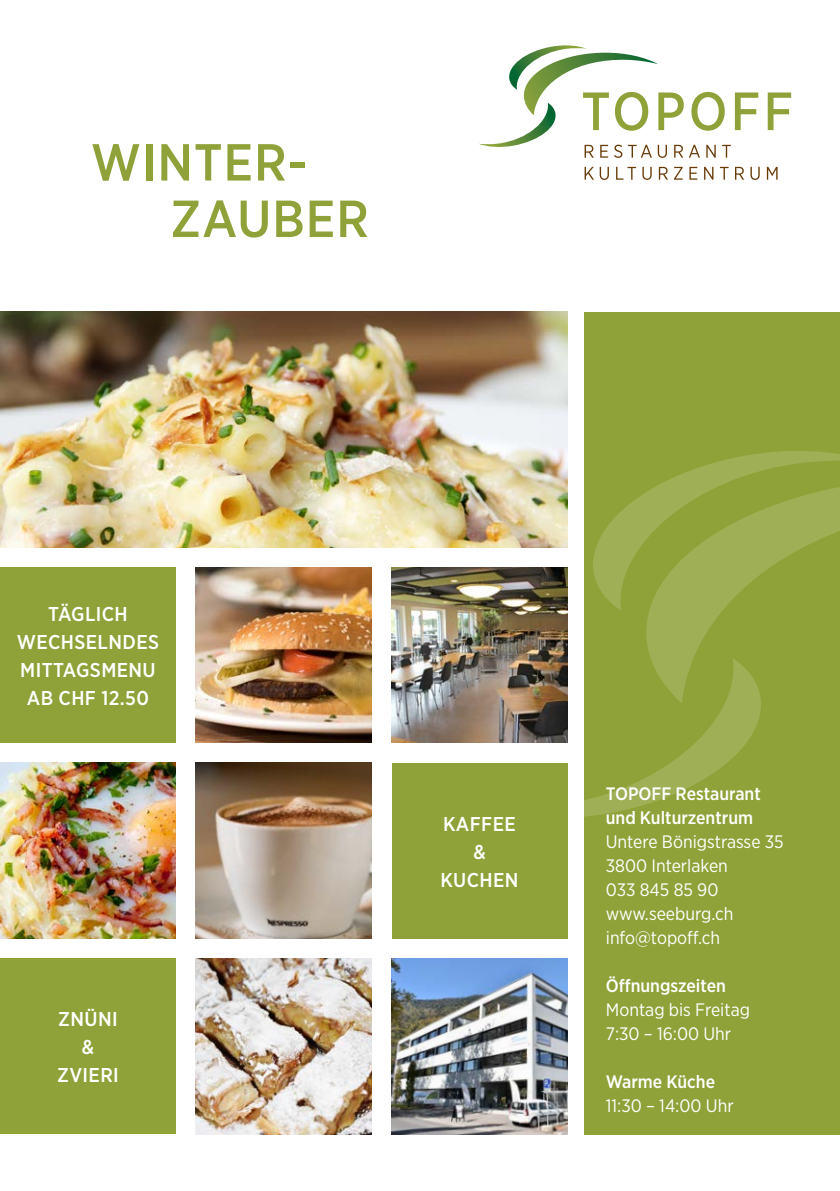
<style>
.page{position:relative;width:840px;height:1191px;background:#fff}
.page>*{position:absolute;margin:0;border:0;box-sizing:border-box;transform-origin:0 0}
.t1{font:500 52px/56.4px "Gotham Narrow";letter-spacing:.02em;color:#8fa239}
.t2{font:500 20px/28px "Gotham Narrow";letter-spacing:.02em;color:#fff;text-align:center}
.t3{font:18px/24px "Gotham Narrow";color:#fff}
.t4{font:500 18px/24px "Gotham Narrow";color:#fff}
</style>
<div class="page">
<img style="left:196px;top:958px;width:175px;height:176px">
<div style="left:584px;top:312px;width:255px;height:822px;background:#8fa239"></div>
<svg style="left:593px;top:451px;width:246px;height:160px"></svg>
<svg style="left:567px;top:658px;width:194px;height:162px"></svg>
<svg style="left:643px;top:475px;width:196px;height:228px"></svg>
<img style="left:196px;top:763px;width:175px;height:175px">
<img style="left:0;top:763px;width:176px;height:175px">
<img style="left:391px;top:567px;width:176px;height:176px">
<img style="left:0;top:312px;width:567px;height:235px">
<div style="left:0;top:567px;width:176px;height:176px;background:#8fa239"></div>
<img style="left:391px;top:958px;width:176px;height:176px">
<div style="left:391px;top:763px;width:176px;height:175px;background:#8fa239"></div>
<img style="left:196px;top:567px;width:175px;height:176px">
<svg style="left:584px;top:167px;width:9px;height:13px"></svg>
<svg style="left:599px;top:167px;width:9px;height:13px"></svg>
<svg style="left:616px;top:167px;width:19px;height:13px"></svg>
<svg style="left:642px;top:167px;width:9px;height:13px"></svg>
<svg style="left:658px;top:167px;width:9px;height:13px"></svg>
<svg style="left:674px;top:167px;width:8px;height:13px"></svg>
<svg style="left:689px;top:167px;width:8px;height:13px"></svg>
<svg style="left:704px;top:167px;width:9px;height:13px"></svg>
<svg style="left:719px;top:167px;width:9px;height:13px"></svg>
<svg style="left:735px;top:167px;width:8px;height:13px"></svg>
<svg style="left:750px;top:167px;width:9px;height:13px"></svg>
<svg style="left:766px;top:167px;width:11px;height:13px"></svg>
<svg style="left:767px;top:92px;width:23px;height:38px"></svg>
<svg style="left:479px;top:45px;width:278px;height:113px"></svg>
<div style="left:0;top:958px;width:176px;height:176px;background:#8fa239"></div>
<h1 class="t1" style="left:170px;top:133px;width:200px;text-indent:-79px">WINTER-<br>ZAUBER</h1>
<p class="t2" style="left:17px;top:600px;width:144px">TÄGLICH<br>WECHSELNDES<br>MITTAGSMENU<br>AB CHF 12.50</p>
<p class="t2" style="left:57px;top:1005px;width:63px">ZNÜNI &amp;<br>ZVIERI</p>
<p class="t2" style="left:440px;top:809px;width:79px">KAFFEE &amp;<br>KUCHEN</p>
<p class="t4" style="left:605px;top:781px;width:156px">TOPOFF Restaurant und Kulturzentrum</p>
<p class="t3" style="left:605px;top:829px;width:179px">Untere Bönigstrasse 35<br>3800 Interlaken<br>033 845 85 90 www.seeburg.ch info@topoff.ch</p>
<p class="t4" style="left:605px;top:973px;width:122px">Öffnungszeiten</p>
<p class="t3" style="left:605px;top:997px;width:146px">Montag bis Freitag<br>7:30 – 16:00 Uhr</p>
<p class="t4" style="left:605px;top:1069px;width:111px">Warme Küche</p>
<p class="t3" style="left:605px;top:1093px;width:129px">11:30 – 14:00 Uhr</p>
</div>
